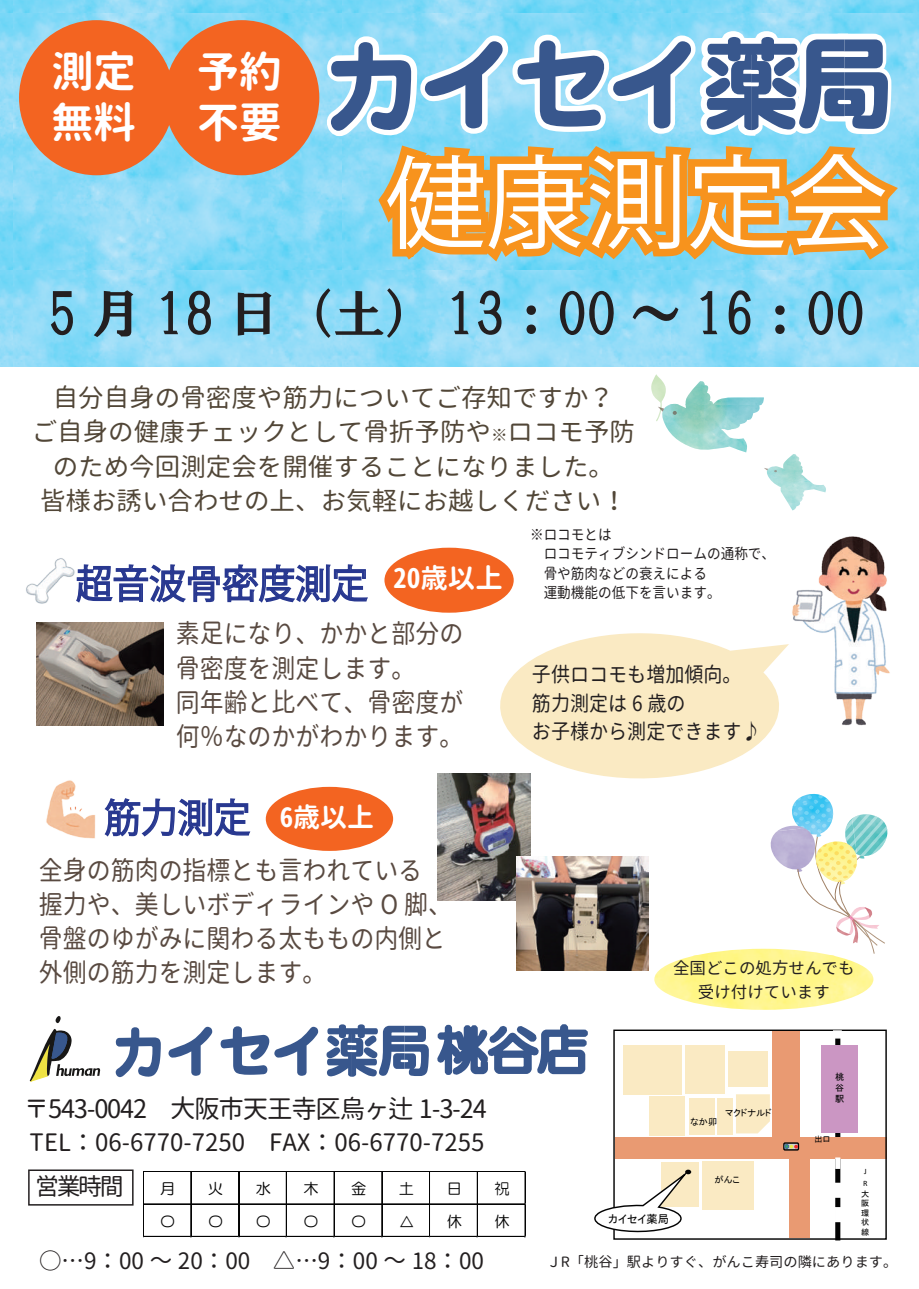
<style>
.page{position:relative;width:919px;height:1289px;background:#fff}
.page>*{position:absolute;margin:0;border:0;box-sizing:border-box;transform-origin:0 0}
.t1{font:101.7px "rounded mplus 1 c medium";color:#fff}
.t2{font:52.5px "HGP Soei Presence EB";color:#231f20}
.t3{font:42.45px/51px "Gen Jyuu Gothic Monospace Bold";color:#fff}
.t4{font:39px "rounded mplus 1 c medium";color:#283890;scale:.94 1}
.t5{font:27.45px "Gen Jyuu Gothic Monospace Bold";color:#fff}
.t6{font:27px "Gen Jyuu Gothic Monospace Bold";color:#fff}
.t7{font:26.4px/34px "Gen Jyuu Gothic X";color:#594a41;scale:.91 1}
.t8{font:25.5px/34.5px "Gen Jyuu Gothic X";color:#514637;text-align:center}
.t9{font:25.5px "Gen Jyuu Gothic";letter-spacing:-.05em;color:#231f20}
.t10{font:24px "Gen Jyuu Gothic";color:#231f20}
.t11{font:22.5px "Gen Jyuu Gothic";color:#231f20}
.t12{font:21px/28.5px "Gen Jyuu Gothic X";color:#231f20;scale:.91 1}
.t13{font:16.5px/24px "Gen Jyuu Gothic";color:#231f20;text-align:center}
.t14{font:15.3px "HG Maru Gothic MPRO";color:#030303}
.t15{font:15px/19.5px "Gen Jyuu Gothic X";color:#231f20;scale:.91 1}
.t16{font:14.25px "Gen Jyuu Gothic";color:#231f20}
.t17{font:11.25px "MS P Gothic";color:#030303}
.t18{font:9.15px/10.6px "MS P Gothic";color:#030303;text-align:justify}
.t19{font:8.1px/9.4px "MS P Gothic";color:#030303;text-align:justify}
.t20{font:8.1px/11.6px "Calibri";color:#030303}
.s1{font-size:16.5px}
</style>
<div class="page">
<svg style="left:0;top:0;width:918px;height:367px;background:#8adaf7"></svg>
<svg style="left:116px;top:1027px;width:45px;height:50px"></svg>
<svg style="left:168px;top:1026px;width:44px;height:49px"></svg>
<svg style="left:220px;top:1026px;width:98px;height:49px"></svg>
<svg style="left:326px;top:1024px;width:103px;height:52px"></svg>
<svg style="left:437px;top:1024px;width:151px;height:51px"></svg>
<svg style="left:30px;top:1016px;width:70px;height:65px"></svg>
<div style="left:28px;top:1169px;width:106px;height:36px;border:2px solid #231f20"></div>
<svg style="left:654px;top:948px;width:219px;height:61px;background:#fff68f"></svg>
<svg style="left:783px;top:274px;width:70px;height:237px"></svg>
<svg style="left:318px;top:0;width:593px;height:274px;background:#a5b6aa"></svg>
<div style="left:19px;top:20px;width:155px;height:155px;background:#f36421;border-radius:50%"></div>
<div style="left:164px;top:20px;width:155px;height:155px;background:#f36421;border-radius:50%"></div>
<img style="left:37px;top:622px;width:127px;height:103px">
<svg style="left:651px;top:374px;width:113px;height:78px"></svg>
<svg style="left:767px;top:453px;width:59px;height:57px"></svg>
<svg style="left:807px;top:453px;width:19px;height:26px"></svg>
<svg style="left:772px;top:453px;width:40px;height:29px"></svg>
<svg style="left:766px;top:474px;width:40px;height:30px"></svg>
<svg style="left:768px;top:793px;width:120px;height:161px"></svg>
<svg style="left:76px;top:564px;width:292px;height:39px"></svg>
<div style="left:384px;top:547px;width:129px;height:65px;background:#f36421;border-radius:50%"></div>
<svg style="left:103px;top:717px;width:148px;height:120px"></svg>
<div style="left:266px;top:786px;width:127px;height:64px;background:#f36421;border-radius:50%"></div>
<img style="left:437px;top:773px;width:93px;height:127px">
<hr style="left:144px;top:1171px;width:382px;height:1px;background:#030303">
<hr style="left:144px;top:1203px;width:382px;height:1px;background:#030303">
<hr style="left:143px;top:1171px;width:1px;height:66px;background:#030303">
<hr style="left:190px;top:1172px;width:1px;height:65px;background:#030303">
<hr style="left:191px;top:1172px;width:1px;height:65px;background:#030303">
<hr style="left:238px;top:1172px;width:1px;height:65px;background:#030303">
<hr style="left:286px;top:1172px;width:1px;height:65px;background:#030303">
<hr style="left:334px;top:1172px;width:1px;height:65px;background:#030303">
<hr style="left:381px;top:1172px;width:1px;height:65px;background:#030303">
<hr style="left:382px;top:1172px;width:1px;height:65px;background:#030303">
<hr style="left:429px;top:1172px;width:1px;height:65px;background:#030303">
<hr style="left:477px;top:1172px;width:1px;height:65px;background:#030303">
<hr style="left:144px;top:1235px;width:382px;height:1px;background:#030303">
<hr style="left:144px;top:1236px;width:382px;height:1px;background:#030303">
<hr style="left:524px;top:1172px;width:1px;height:65px;background:#030303">
<hr style="left:525px;top:1172px;width:1px;height:65px;background:#030303">
<img style="left:26px;top:558px;width:49px;height:46px">
<img style="left:46px;top:780px;width:50px;height:59px">
<img style="left:792px;top:536px;width:98px;height:190px">
<svg style="left:480px;top:627px;width:318px;height:161px;fill:#faeac3"></svg>
<img style="left:516px;top:856px;width:133px;height:114px">
<div style="left:717px;top:1097px;width:15px;height:37px;background:#faeac3"></div>
<svg style="left:835px;top:1038px;width:5px;height:202px"></svg>
<div style="left:833px;top:1182px;width:9px;height:15px;background:#fff"></div>
<div style="left:615px;top:1137px;width:271px;height:21px;background:#e99a72"></div>
<div style="left:772px;top:1030px;width:27px;height:119px;background:#e99a72"></div>
<div style="left:613px;top:1029px;width:273px;height:210px;border:1px solid #030303"></div>
<div style="left:832px;top:1030px;width:9px;height:8px;background:#fff;border:1px solid #fff"></div>
<svg style="left:835px;top:1157px;width:5px;height:11px"></svg>
<div style="left:821px;top:1045px;width:36px;height:88px;background:#cb96c3"></div>
<div style="left:789px;top:1147px;width:20px;height:91px;background:#e99a72"></div>
<div style="left:834px;top:1206px;width:9px;height:16px;background:#fff;border:1px solid #fff"></div>
<svg style="left:736px;top:1094px;width:33px;height:39px"></svg>
<div style="left:702px;top:1161px;width:51px;height:49px;background:#faeac3"></div>
<div style="left:661px;top:1162px;width:37px;height:44px;background:#faeac3"></div>
<svg style="left:594px;top:1169px;width:97px;height:64px"></svg>
<div style="left:783px;top:1142px;width:16px;height:8px;border:1px solid #030303"></div>
<svg style="left:784px;top:1143px;width:13px;height:5px"></svg>
<div style="left:649px;top:1096px;width:36px;height:40px;background:#faeac3"></div>
<div style="left:688px;top:1097px;width:26px;height:37px;background:#faeac3"></div>
<div style="left:727px;top:1051px;width:40px;height:35px;background:#faeac3"></div>
<div style="left:685px;top:1045px;width:39px;height:48px;background:#faeac3"></div>
<div style="left:623px;top:1044px;width:58px;height:50px;background:#faeac3"></div>
<h3 class="t3" style="left:51px;top:45px;width:87px">測定無料</h3>
<h3 class="t3" style="left:197px;top:45px;width:87px">予約不要</h3>
<h1 class="t1" style="left:385px;top:146px;width:504px">健康測定会</h1>
<h2 class="t2" style="left:48px;top:286px;width:818px">5月18日（土）　13：00～16：00</h2>
<p class="t8" style="left:32px;top:379px;width:605px">自分自身の骨密度や筋力についてご存知ですか？<br>ご自身の健康チェックとして骨折予防や<span class="s1">※</span>ロコモ予防のため今回測定会を開催することになりました。<br>皆様お誘い合わせの上、お気軽にお越しください！</p>
<h3 class="t4" style="left:76px;top:561px;width:312px">超音波骨密度測定</h3>
<p class="t5" style="left:393px;top:557px;width:111px">20歳以上</p>
<p class="t7" style="left:176px;top:616px;width:317px">素足になり、かかと部分の骨密度を測定します。<br>同年齢と比べて、骨密度が何％なのかがわかります。</p>
<h3 class="t4" style="left:104px;top:795px;width:157px">筋力測定</h3>
<p class="t7" style="left:39px;top:852px;width:455px">全身の筋肉の指標とも言われている握力や、美しいボディラインや O 脚、骨盤のゆがみに関わる太ももの内側と外側の筋力を測定します。</p>
<p class="t6" style="left:280px;top:796px;width:96px">6歳以上</p>
<p class="t15" style="left:530px;top:524px;width:271px">※ロコモとは<br>　ロコモティブシンドロームの通称で、　骨や筋肉などの衰えによる<br>　運動機能の低下を言います。</p>
<p class="t12" style="left:532px;top:659px;width:253px">子供ロコモも増加傾向。筋力測定は 6 歳の<br>お子様から測定できます♪</p>
<p class="t13" style="left:673px;top:955px;width:183px">全国どこの処方せんでも受け付けています</p>
<p class="t9" style="left:24px;top:1089px;width:464px">〒543-0042　大阪市天王寺区烏ヶ辻 1-3-24</p>
<p class="t18" style="left:690px;top:1116px;width:28px">なか卯</p>
<p class="t18" style="left:725px;top:1106px;width:48px">マクドナルド</p>
<p class="t18" style="left:835px;top:1071px;width:11px">桃谷駅</p>
<p class="t10" style="left:30px;top:1124px;width:456px">TEL：06-6770-7250　FAX：06-6770-7255</p>
<p class="t19" style="left:814px;top:1134px;width:18px">出口</p>
<p class="t10" style="left:35px;top:1169px;width:90px">営業時間</p>
<p class="t14" style="left:160px;top:1181px;width:17px">月</p>
<p class="t14" style="left:208px;top:1181px;width:17px">火</p>
<p class="t14" style="left:256px;top:1181px;width:17px">水</p>
<p class="t14" style="left:303px;top:1181px;width:17px">木</p>
<p class="t14" style="left:351px;top:1181px;width:17px">金</p>
<p class="t14" style="left:399px;top:1181px;width:17px">土</p>
<p class="t14" style="left:446px;top:1181px;width:17px">日</p>
<p class="t14" style="left:494px;top:1181px;width:17px">祝</p>
<p class="t14" style="left:160px;top:1213px;width:17px">〇</p>
<p class="t14" style="left:208px;top:1213px;width:17px">〇</p>
<p class="t14" style="left:256px;top:1213px;width:17px">〇</p>
<p class="t14" style="left:303px;top:1213px;width:17px">〇</p>
<p class="t14" style="left:351px;top:1213px;width:17px">〇</p>
<p class="t14" style="left:399px;top:1213px;width:17px">△</p>
<p class="t14" style="left:447px;top:1213px;width:17px">休</p>
<p class="t14" style="left:494px;top:1213px;width:17px">休</p>
<p class="t17" style="left:608px;top:1213px;width:62px">カイセイ薬局</p>
<p class="t18" style="left:714px;top:1174px;width:27px">がんこ</p>
<p class="t20" style="left:863px;top:1165px;width:6px">J<br>R</p>
<p class="t19" style="left:861px;top:1188px;width:10px">大阪環状線</p>
<p class="t11" style="left:39px;top:1244px;width:446px">○…9：00 ～ 20：00　△…9：00 ～ 18：00</p>
<p class="t16" style="left:546px;top:1251px;width:352px">ＪR「桃谷」駅よりすぐ、がんこ寿司の隣にあります。</p>
</div>
